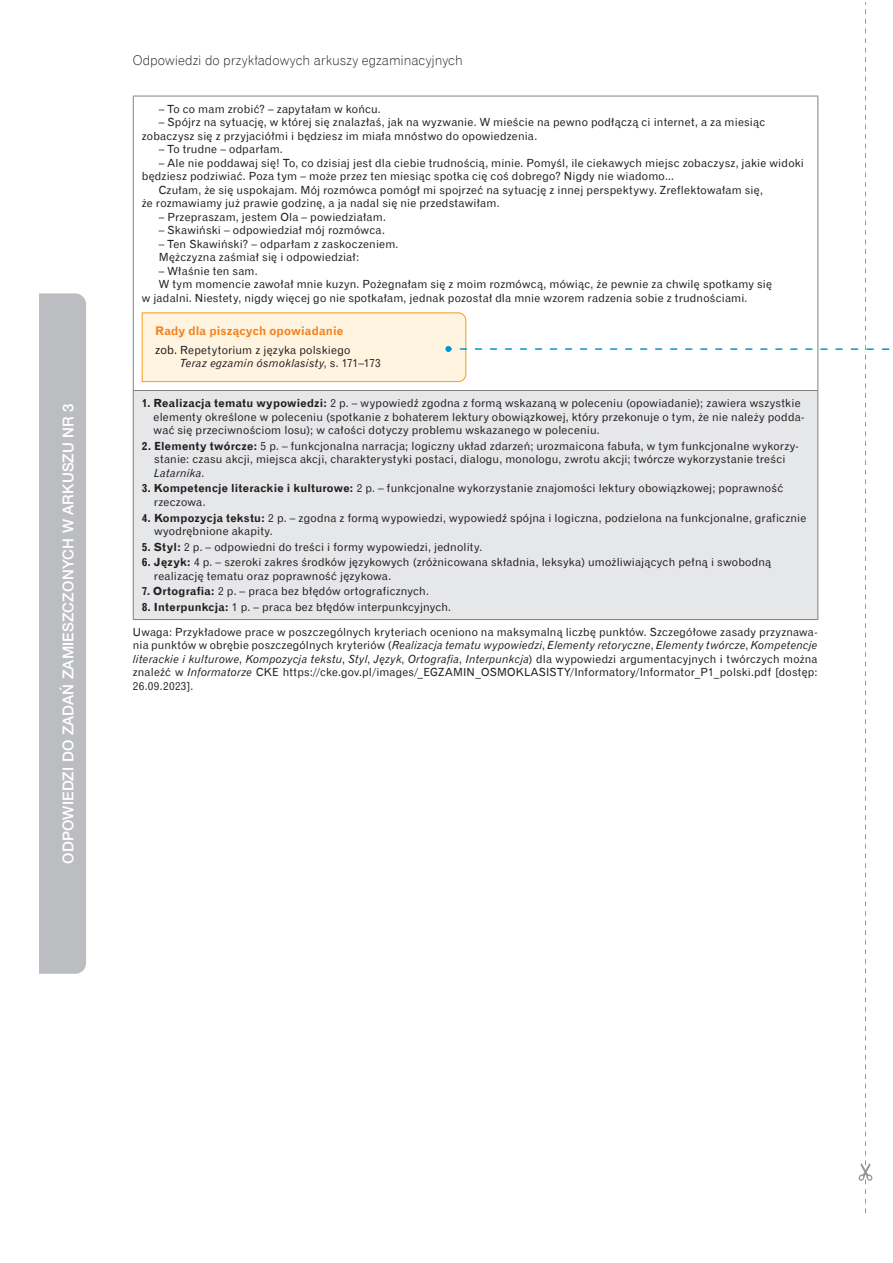
<style>
.page{position:relative;width:893px;height:1263px;background:#fff}
.page>*{position:absolute;margin:0;border:0;box-sizing:border-box;transform-origin:0 0}
.t1{font:500 15px "Helvetica Neue LT Pro";letter-spacing:.01em;color:#fff}
.t2{font:13.5px "Gothic 720 Lt EU";letter-spacing:.005em;color:#231f20}
.t3{font:700 12px "Gothic 720 EU";letter-spacing:.015em;color:#f58220}
.t4{font:11.25px/13.5px "Gothic 720 EU";letter-spacing:.02em;color:#231f20}
.s1{font-size:12px}
.s2{font-style:italic}
.s3{font-weight:700}
</style>
<div class="page">
<div style="left:39px;top:293px;width:47px;height:681px;background:#bcbdc0"></div>
<div style="left:133px;top:390px;width:685px;height:229px;background:#e6e7e9"></div>
<hr style="left:133px;top:96px;width:685px;height:1px;background:#808285">
<hr style="left:133px;top:96px;width:1px;height:294px;background:#808285">
<hr style="left:133px;top:390px;width:685px;height:1px;background:#808285">
<hr style="left:133px;top:391px;width:1px;height:228px;background:#808285">
<hr style="left:133px;top:619px;width:685px;height:1px;background:#808285">
<svg style="left:858px;top:2px;width:15px;height:1212px"></svg>
<svg style="left:447px;top:53px;width:443px;height:857px"></svg>
<svg style="left:141px;top:312px;width:690px;height:70px"></svg>
<h1 class="t1" style="left:59px;top:864px;width:462px;rotate:-90deg">ODPOWIEDZI DO ZADAŃ ZAMIESZCZONYCH W ARKUSZU NR 3</h1>
<p class="t2" style="left:133px;top:52px;width:331px">Odpowiedzi do przykładowych arkuszy egzaminacyjnych</p>
<p class="t4" style="left:159px;top:102px;width:224px">– To co mam zrobić? – zapytałam w końcu.</p>
<p class="t4" style="left:142px;top:116px;width:625px;text-indent:17px">– Spójrz na sytuację, w której się znalazłaś, jak na wyzwanie. W mieście na pewno podłączą ci internet, a za miesiąc zobaczysz się z przyjaciółmi i będziesz im miała mnóstwo do opowiedzenia.</p>
<p class="t4" style="left:159px;top:143px;width:125px">– To trudne – odparłam.</p>
<p class="t4" style="left:159px;top:156px;width:647px">– Ale nie poddawaj się! To, co dzisiaj jest dla ciebie trudnością, minie. Pomyśl, ile ciekawych miejsc zobaczysz, jakie widoki</p>
<p class="t4" style="left:142px;top:170px;width:534px">będziesz podziwiać. Poza tym – może przez ten miesiąc spotka cię coś dobrego? Nigdy nie wiadomo...</p>
<p class="t4" style="left:159px;top:183px;width:606px">Czułam, że się uspokajam. Mój rozmówca pomógł mi spojrzeć na sytuację z innej perspektywy. Zreflektowałam się,</p>
<p class="t4" style="left:142px;top:197px;width:359px">że rozmawiamy już prawie godzinę, a ja nadal się nie przedstawiłam.</p>
<p class="t4" style="left:159px;top:210px;width:229px">– Przepraszam, jestem Ola – powiedziałam.</p>
<p class="t4" style="left:159px;top:224px;width:228px">– Skawiński – odpowiedział mój rozmówca.</p>
<p class="t4" style="left:159px;top:237px;width:241px">– Ten Skawiński? – odparłam z zaskoczeniem.<br>Mężczyzna zaśmiał się i odpowiedział:</p>
<p class="t4" style="left:159px;top:264px;width:100px">– Właśnie ten sam.</p>
<p class="t4" style="left:159px;top:278px;width:615px">W tym momencie zawołał mnie kuzyn. Pożegnałam się z moim rozmówcą, mówiąc, że pewnie za chwilę spotkamy się</p>
<p class="t4" style="left:142px;top:291px;width:607px">w jadalni. Niestety, nigdy więcej go nie spotkałam, jednak pozostał dla mnie wzorem radzenia sobie z trudnościami.</p>
<p class="t3" style="left:155px;top:323px;width:190px">Rady dla piszących opowiadanie</p>
<p class="t4" style="left:180px;top:344px;width:202px;text-indent:-25px"><span class="s1">zob.</span> Repetytorium z języka polskiego<br><span class="s2">Teraz egzamin ósmoklasisty</span>, s. 171–173</p>
<p class="t4" style="left:154px;top:397px;width:652px;text-indent:-12px"><span class="s3">1. Realizacja tematu wypowiedzi:</span> 2 p. – wypowiedź zgodna z formą wskazaną w poleceniu (opowiadanie); zawiera wszystkie elementy określone w poleceniu (spotkanie z bohaterem lektury obowiązkowej, który przekonuje o tym, że nie należy podda&shy;wać się przeciwnościom losu); w całości dotyczy problemu wskazanego w poleceniu.</p>
<p class="t4" style="left:154px;top:439px;width:646px;text-indent:-12px"><span class="s3">2. Elementy twórcze:</span> 5 p. – funkcjonalna narracja; logiczny układ zdarzeń; urozmaicona fabuła, w tym funkcjonalne wykorzy&shy;stanie: czasu akcji, miejsca akcji, charakterystyki postaci, dialogu, monologu, zwrotu akcji; twórcze wykorzystanie treści<br><span class="s2">Latarnika</span>.</p>
<p class="t4" style="left:154px;top:482px;width:631px;text-indent:-12px"><span class="s3">3. Kompetencje literackie i kulturowe:</span> 2 p. – funkcjonalne wykorzystanie znajomości lektury obowiązkowej; poprawność rzeczowa.</p>
<p class="t4" style="left:154px;top:511px;width:654px;text-indent:-12px"><span class="s3">4. Kompozycja tekstu:</span> 2 p. – zgodna z formą wypowiedzi, wypowiedź spójna i logiczna, podzielona na funkcjonalne, graficznie wyodrębnione akapity.</p>
<p class="t4" style="left:142px;top:540px;width:342px"><span class="s3">5. Styl:</span> 2 p. – odpowiedni do treści i formy wypowiedzi, jednolity.</p>
<p class="t4" style="left:154px;top:556px;width:619px;text-indent:-12px"><span class="s3">6. Język:</span> 4 p. – szeroki zakres środków językowych (zróżnicowana składnia, leksyka) umożliwiających pełną i swobodną realizację tematu oraz poprawność językowa.</p>
<p class="t4" style="left:142px;top:585px;width:289px"><span class="s3">7. Ortografia:</span> 2 p. – praca bez błędów ortograficznych.</p>
<p class="t4" style="left:142px;top:601px;width:311px"><span class="s3">8. Interpunkcja:</span> 1 p. – praca bez błędów interpunkcyjnych.</p>
<p class="t4" style="left:133px;top:625px;width:686px;text-align:justify">Uwaga: Przykładowe prace w poszczególnych kryteriach oceniono na maksymalną liczbę punktów. Szczegółowe zasady przyznawa&shy;nia punktów w obrębie poszczególnych kryteriów (<span class="s2">Realizacja tematu wypowiedzi</span>, <span class="s2">Elementy retoryczne</span>, <span class="s2">Elementy twórcze</span>, <span class="s2">Kompetencje literackie i kulturowe</span>, <span class="s2">Kompozycja tekstu</span>, <span class="s2">Styl</span>, <span class="s2">Język</span>, <span class="s2">Ortografia</span>, <span class="s2">Interpunkcja</span>) dla wypowiedzi argumentacyjnych i twórczych można znaleźć w <span class="s2">Informatorze</span> CKE https://cke.gov.pl/images/_EGZAMIN_OSMOKLASISTY/Informatory/Informator_P1_polski.pdf [dostęp:<br>26.09.2023].</p>
</div>
